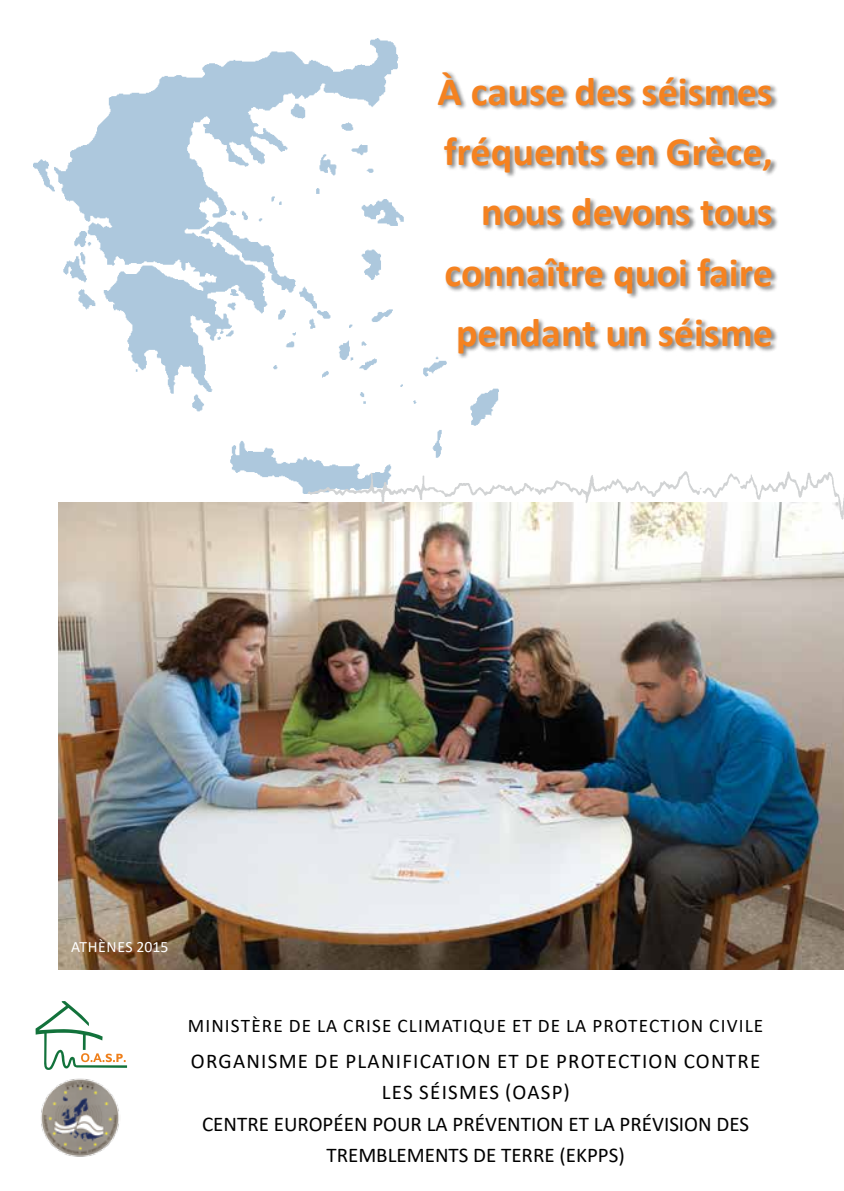
<style>
.page{position:relative;width:844px;height:1191px;background:#fff}
.page>*{position:absolute;margin:0;border:0;box-sizing:border-box;transform-origin:0 0}
.t1{font:700 40.25px/60.4px "Calibri";color:#f58220;text-align:right}
.t2{font:21px/31.5px "Calibri";color:#000;text-align:center}
.t3{font:19.25px "Calibri";letter-spacing:.06em;color:#000}
.t4{font:15.75px "Calibri";color:#fff}
</style>
<div class="page">
<img style="left:58px;top:503px;width:785px;height:466px">
<img style="left:33px;top:39px;width:465px;height:454px">
<div style="left:437px;top:71px;width:341px;height:289px;background:#000;opacity:.5"></div>
<svg style="left:36px;top:1001px;width:91px;height:69px"></svg>
<img style="left:41px;top:1078px;width:78px;height:79px">
<img style="left:309px;top:425px;width:534px;height:112px">
<h1 class="t1" style="left:437px;top:60px;width:337px">À cause des séismes fréquents en Grèce, nous devons tous connaître quoi faire pendant un séisme</h1>
<p class="t4" style="left:71px;top:935px;width:37px">ATHÈNES</p>
<p class="t4" style="left:137px;top:935px;width:33px">2015</p>
<p class="t3" style="left:188px;top:1012px;width:577px">MINISTÈRE DE LA CRISE CLIMATIQUE ET DE LA PROTECTION CIVILE</p>
<p class="t2" style="left:191px;top:1044px;width:570px">ORGANISME DE PLANIFICATION ET DE PROTECTION CONTRE LES SÉISMES (OASP)<br>CENTRE EUROPÉEN POUR LA PRÉVENTION ET LA PRÉVISION DES TREMBLEMENTS DE TERRE (EKPPS)</p>
</div>
